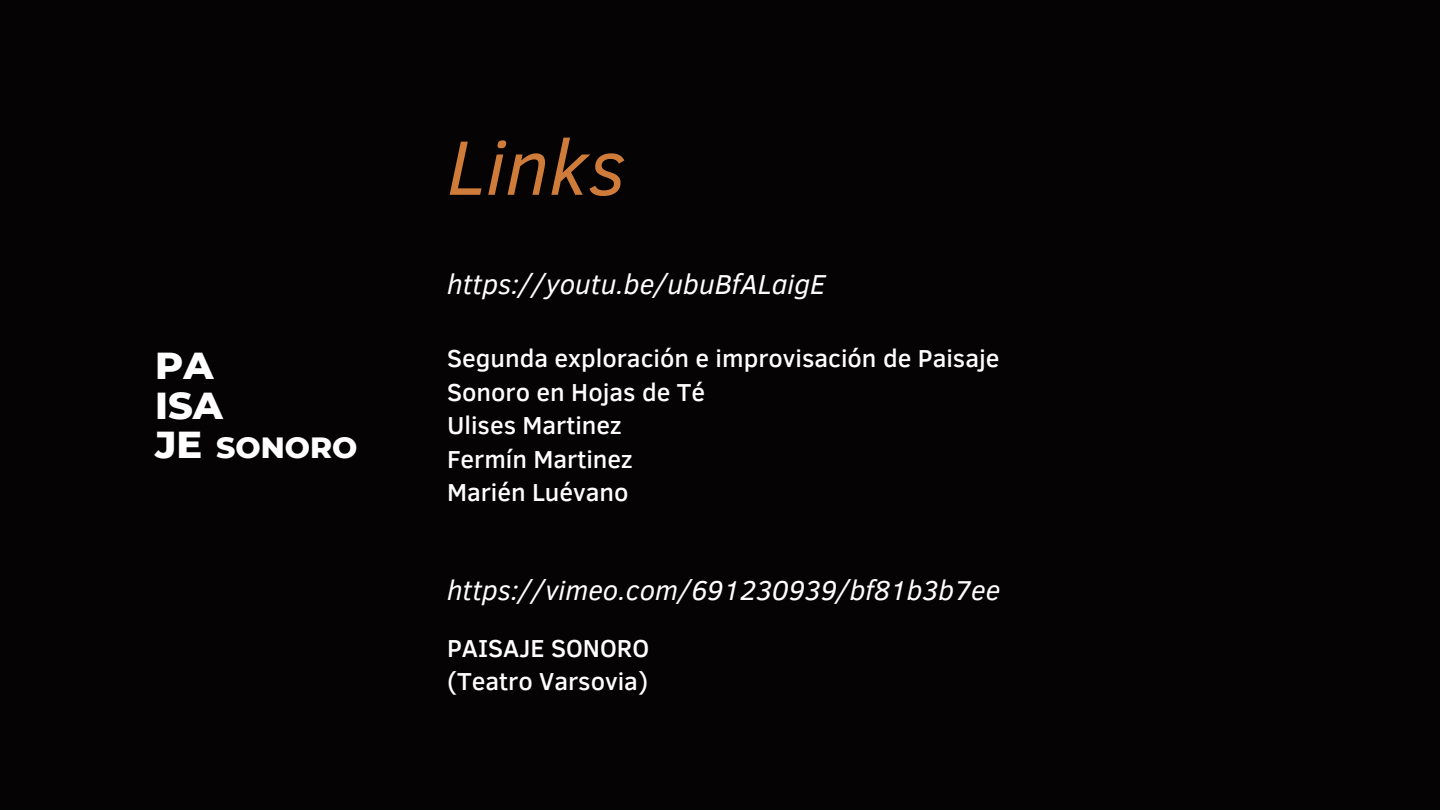
<style>
.page{position:relative;width:1440px;height:810px;background:#050303}
.page>*{position:absolute;margin:0;border:0;box-sizing:border-box;transform-origin:0 0}
.t1{font:italic 78.7px "Clear Sans";color:#cf7c3a}
.t2{font:800 38.3px/39.7px "Montserrat";color:#fff}
.t3{font:800 29.9px "Montserrat";color:#fff}
.t4{font:italic 28.1px "Clear Sans";color:#fff}
.t5{font:italic 28px "Clear Sans";color:#fff}
.t6{font:500 25.2px/33.5px "Clear Sans";color:#fff}
</style>
<div class="page">
<p class="t2" style="left:155px;top:346px;width:69px">PA<br>ISA<br>JE</p>
<p class="t3" style="left:216px;top:429px;width:143px">SONORO</p>
<p class="t1" style="left:447px;top:110px;width:181px">Links</p>
<p class="t4" style="left:447px;top:264px;width:380px">https://youtu.be/ubuBfALaigE</p>
<p class="t6" style="left:447px;top:340px;width:554px">Segunda exploración e improvisación de Paisaje<br>Sonoro en Hojas de Té</p>
<p class="t6" style="left:447px;top:407px;width:176px">Ulises Martinez</p>
<p class="t6" style="left:447px;top:441px;width:187px">Fermín Martinez</p>
<p class="t6" style="left:447px;top:474px;width:183px">Marién Luévano</p>
<p class="t5" style="left:447px;top:570px;width:555px">https://vimeo.com/691230939/bf81b3b7ee</p>
<p class="t6" style="left:447px;top:630px;width:204px">PAISAJE SONORO</p>
<p class="t6" style="left:447px;top:663px;width:203px">(Teatro Varsovia)</p>
</div>
